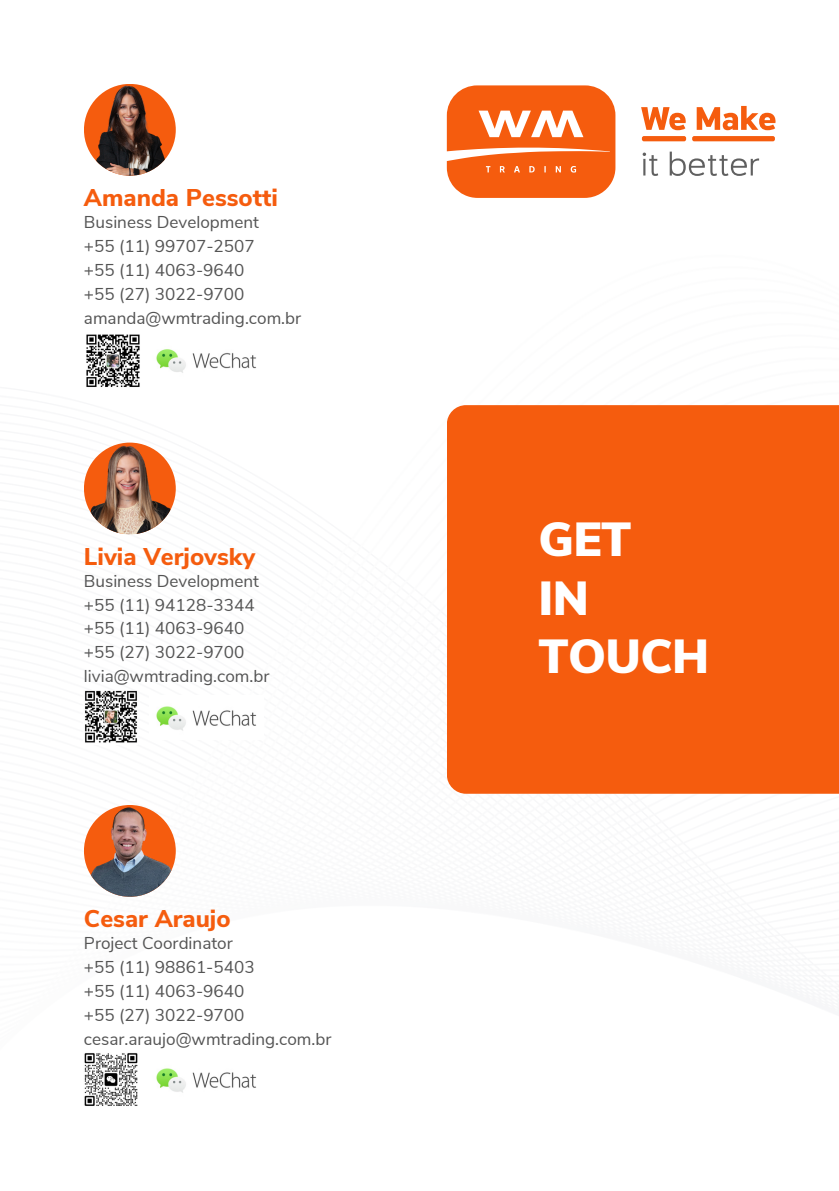
<style>
.page{position:relative;width:839px;height:1191px;background:#fff}
.page>*{position:absolute;margin:0;border:0;box-sizing:border-box;transform-origin:0 0}
.t1{font:900 47.8px/58.6px "Nunito Sans";letter-spacing:-.015em;color:#fff}
.t2{font:800 24.2px "Nunito Sans";color:#f55c0e}
.t3{font:17.2px "Nunito Sans";color:#545454}
</style>
<div class="page">
<img style="left:86px;top:334px;width:54px;height:53px">
<img style="left:156px;top:349px;width:100px;height:24px">
<img style="left:85px;top:690px;width:52px;height:53px">
<img style="left:156px;top:706px;width:101px;height:25px">
<img style="left:84px;top:84px;width:92px;height:92px;border-radius:50%">
<img style="left:84px;top:443px;width:92px;height:91px;border-radius:50%">
<img style="left:156px;top:1068px;width:101px;height:25px">
<img style="left:84px;top:805px;width:92px;height:92px;border-radius:50%">
<img style="left:84px;top:1053px;width:54px;height:53px">
<div style="left:447px;top:405px;width:391px;height:389px;background:#f55c0e"></div>
<div style="left:692px;top:136px;width:82px;height:5px;background:#f55c0e;border-radius:2px"></div>
<div style="left:642px;top:136px;width:44px;height:5px;background:#f55c0e;border-radius:2px"></div>
<svg style="left:447px;top:85px;width:168px;height:113px;background:#f67737"></svg>
<svg style="left:641px;top:107px;width:45px;height:23px"></svg>
<svg style="left:696px;top:106px;width:79px;height:24px"></svg>
<svg style="left:642px;top:153px;width:16px;height:23px"></svg>
<svg style="left:669px;top:152px;width:90px;height:24px"></svg>
<h2 class="t2" style="left:84px;top:181px;width:195px">Amanda Pessotti</h2>
<p class="t3" style="left:84px;top:211px;width:177px">Business Development</p>
<p class="t3" style="left:84px;top:235px;width:172px">+55 (11) 99707-2507</p>
<p class="t3" style="left:84px;top:258px;width:162px">+55 (11) 4063-9640</p>
<p class="t3" style="left:84px;top:282px;width:162px">+55 (27) 3022-9700</p>
<p class="t3" style="left:84px;top:306px;width:219px">amanda@wmtrading.com.br</p>
<p class="t2" style="left:84px;top:540px;width:173px">Livia Verjovsky</p>
<p class="t3" style="left:84px;top:569px;width:177px">Business Development</p>
<p class="t3" style="left:84px;top:593px;width:172px">+55 (11) 94128-3344</p>
<h2 class="t3" style="left:84px;top:617px;width:162px">+55 (11) 4063-9640</h2>
<p class="t3" style="left:84px;top:641px;width:162px">+55 (27) 3022-9700</p>
<p class="t3" style="left:84px;top:665px;width:187px">livia@wmtrading.com.br</p>
<p class="t2" style="left:84px;top:903px;width:148px">Cesar Araujo</p>
<p class="t3" style="left:84px;top:932px;width:150px">Project Coordinator</p>
<p class="t3" style="left:84px;top:956px;width:172px">+55 (11) 98861-5403</p>
<p class="t3" style="left:84px;top:979px;width:162px">+55 (11) 4063-9640</p>
<p class="t3" style="left:84px;top:1003px;width:162px">+55 (27) 3022-9700</p>
<p class="t3" style="left:84px;top:1027px;width:249px">cesar.araujo@wmtrading.com.br</p>
<p class="t1" style="left:538px;top:511px;width:172px">GET<br>IN<br>TOUCH</p>
</div>
